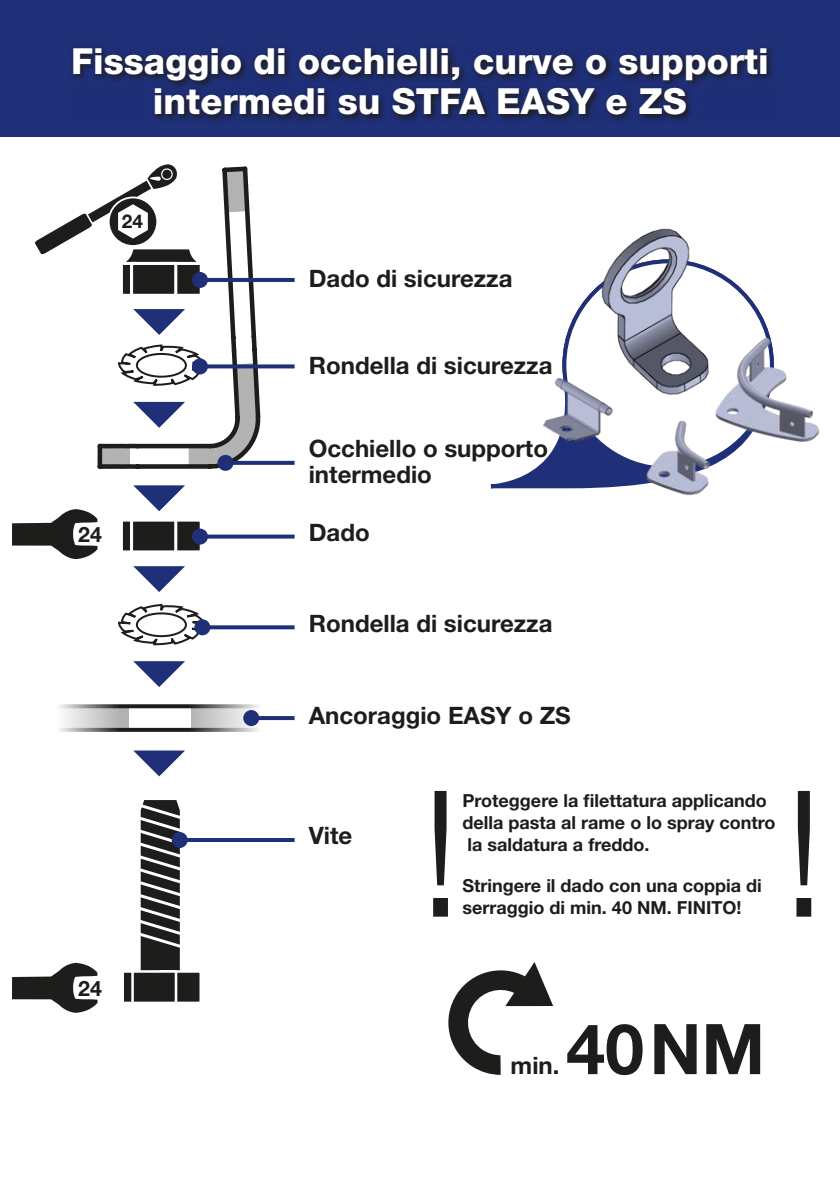
<style>
.page{position:relative;width:840px;height:1191px;background:#fff}
.page>*{position:absolute;margin:0;border:0;box-sizing:border-box;transform-origin:0 0}
.t1{font:300 176px "Helvetica Neue LT Std";color:#1d1d1b}
.t2{font:700 70px "Helvetica Neue LT Std";color:#1d1d1b}
.t3{font:800 36px/40px "Helvetica Neue LT Std";color:#fff;text-align:center}
.t4{font:700 24px/26px "Helvetica Neue LT Std";color:#1d1d1b}
.t5{font:700 21.2px "Helvetica Neue LT Std";color:#1d1d1b}
.t6{font:700 19px "Helvetica Neue LT Std";color:#1d1d1b}
.t7{font:700 18px/22px "Helvetica Neue LT Std";color:#1d1d1b}
</style>
<div class="page">
<div style="left:0;top:0;width:839px;height:136px;background:#1f2f78"></div>
<svg style="left:72px;top:47px;width:700px;height:74px"></svg>
<svg style="left:490px;top:468px;width:133px;height:21px"></svg>
<svg style="left:564px;top:279px;width:201px;height:66px"></svg>
<svg style="left:448px;top:962px;width:105px;height:112px"></svg>
<svg style="left:97px;top:166px;width:166px;height:305px"></svg>
<svg style="left:133px;top:309px;width:52px;height:26px"></svg>
<hr style="left:200px;top:278px;width:94px;height:4px;background:#1f2f78">
<div style="left:192px;top:272px;width:16px;height:16px;background:#1f2f78;border-radius:50%"></div>
<svg style="left:257px;top:461px;width:37px;height:4px"></svg>
<svg style="left:217px;top:455px;width:16px;height:16px"></svg>
<svg style="left:133px;top:566px;width:52px;height:26px"></svg>
<svg style="left:117px;top:343px;width:140px;height:124px"></svg>
<svg style="left:208px;top:364px;width:86px;height:4px"></svg>
<div style="left:192px;top:358px;width:16px;height:16px;background:#1f2f78;border-radius:50%"></div>
<svg style="left:133px;top:485px;width:52px;height:26px"></svg>
<svg style="left:118px;top:604px;width:87px;height:42px"></svg>
<svg style="left:35px;top:164px;width:169px;height:103px"></svg>
<svg style="left:12px;top:963px;width:85px;height:49px"></svg>
<div style="left:49px;top:706px;width:79px;height:22px;background:linear-gradient(to right,#fff,#aaa)"></div>
<div style="left:192px;top:706px;width:73px;height:22px;background:linear-gradient(to right,#b7b7b6,#fcfcfe)"></div>
<div style="left:49px;top:704px;width:217px;height:28px;border:4px solid #1d1d1b"></div>
<svg style="left:140px;top:800px;width:45px;height:170px"></svg>
<div style="left:160px;top:971px;width:41px;height:32px;background:#1d1d1b"></div>
<div style="left:159px;top:970px;width:43px;height:34px;border:3px solid #fff"></div>
<div style="left:123px;top:971px;width:15px;height:32px;background:#1d1d1b"></div>
<div style="left:121px;top:970px;width:18px;height:34px;border:3px solid #fff"></div>
<div style="left:132px;top:971px;width:44px;height:32px;background:#1d1d1b"></div>
<div style="left:131px;top:970px;width:46px;height:34px;border:3px solid #fff"></div>
<svg style="left:133px;top:661px;width:52px;height:26px"></svg>
<img style="left:727px;top:321px;width:92px;height:136px">
<img style="left:589px;top:228px;width:141px;height:169px">
<img style="left:535px;top:345px;width:99px;height:130px">
<img style="left:623px;top:390px;width:104px;height:106px">
<svg style="left:210px;top:625px;width:84px;height:4px"></svg>
<div style="left:194px;top:619px;width:16px;height:16px;background:#1f2f78;border-radius:50%"></div>
<svg style="left:259px;top:716px;width:35px;height:4px"></svg>
<div style="left:243px;top:710px;width:16px;height:16px;background:#1f2f78;border-radius:50%"></div>
<div style="left:160px;top:520px;width:41px;height:32px;background:#1d1d1b"></div>
<div style="left:158px;top:518px;width:45px;height:35px;border:3px solid #fff"></div>
<div style="left:121px;top:520px;width:15px;height:32px;background:#1d1d1b"></div>
<div style="left:120px;top:518px;width:18px;height:35px;border:3px solid #fff"></div>
<div style="left:131px;top:520px;width:45px;height:32px;background:#1d1d1b"></div>
<div style="left:130px;top:518px;width:47px;height:35px;border:3px solid #fff"></div>
<svg style="left:133px;top:750px;width:52px;height:26px"></svg>
<svg style="left:208px;top:534px;width:86px;height:4px"></svg>
<div style="left:192px;top:528px;width:16px;height:16px;background:#1f2f78;border-radius:50%"></div>
<hr style="left:179px;top:838px;width:115px;height:4px;background:#1f2f78">
<div style="left:171px;top:832px;width:16px;height:16px;background:#1f2f78;border-radius:50%"></div>
<svg style="left:12px;top:509px;width:85px;height:50px"></svg>
<h3 class="t3" style="left:71px;top:41px;width:698px">Fissaggio di occhielli, curve o supporti intermedi su STFA EASY e ZS</h3>
<p class="t6" style="left:122px;top:209px;width:23px">24</p>
<p class="t5" style="left:78px;top:521px;width:25px">24</p>
<p class="t5" style="left:78px;top:975px;width:25px">24</p>
<h3 class="t4" style="left:308px;top:265px;width:205px">Dado di sicurezza</h3>
<h3 class="t4" style="left:308px;top:351px;width:245px">Rondella di sicurezza</h3>
<h3 class="t4" style="left:308px;top:435px;width:241px">Occhiello o supporto intermedio</h3>
<h3 class="t4" style="left:308px;top:519px;width:62px">Dado</h3>
<h3 class="t4" style="left:308px;top:609px;width:245px">Rondella di sicurezza</h3>
<h3 class="t4" style="left:308px;top:701px;width:263px">Ancoraggio EASY o ZS</h3>
<h3 class="t4" style="left:308px;top:821px;width:45px">Vite</h3>
<h1 class="t1" style="left:419px;top:746px;width:44px">!</h1>
<h1 class="t1" style="left:782px;top:746px;width:44px">!</h1>
<p class="t7" style="left:462px;top:788px;width:314px">Proteggere la filettatura applicando della pasta al rame o lo spray contro la saldatura a freddo.</p>
<p class="t7" style="left:462px;top:874px;width:300px">Stringere il dado con una coppia di serraggio di min. 40 NM. FINITO!</p>
<h3 class="t4" style="left:510px;top:1052px;width:50px">min.</h3>
<h2 class="t2" style="left:566px;top:1005px;width:200px">40NM</h2>
</div>
